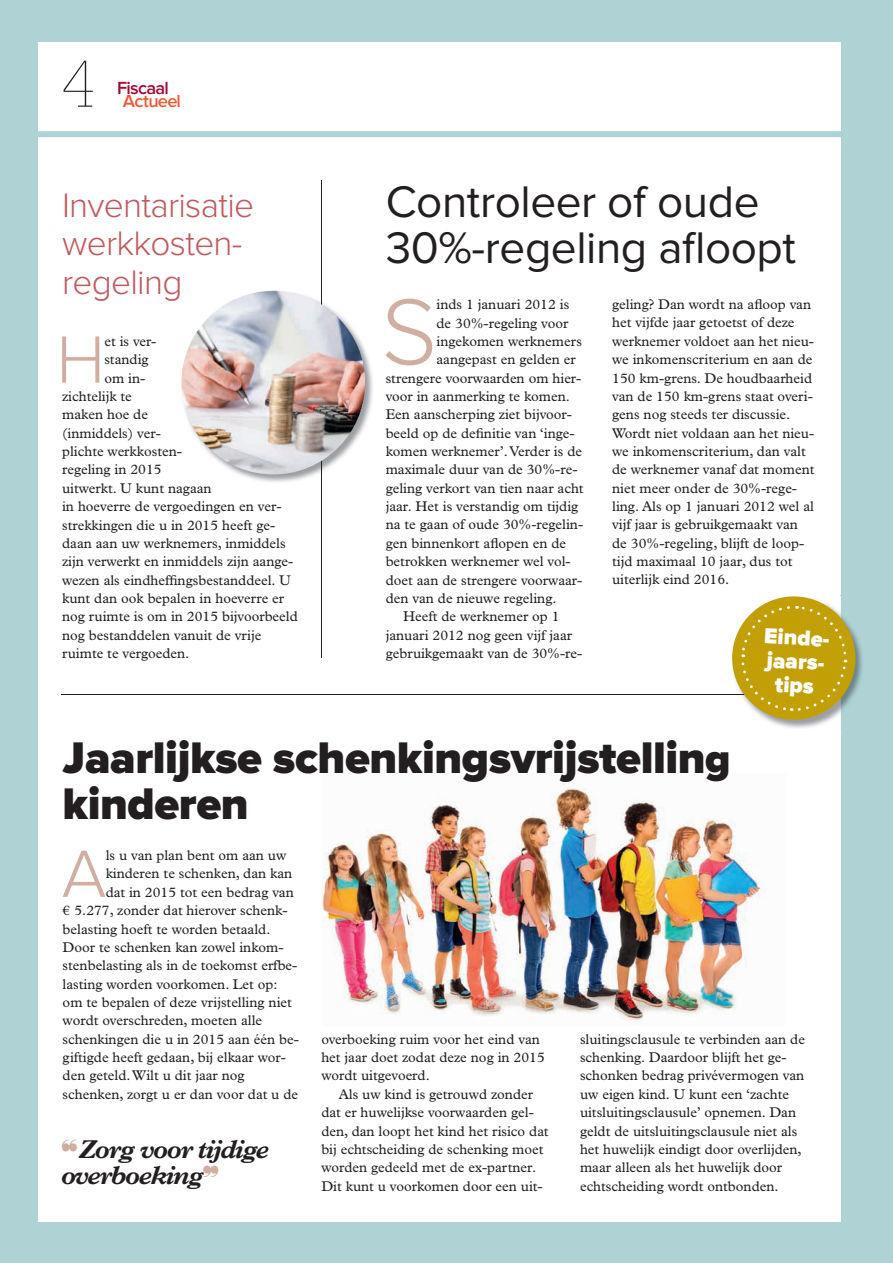
<style>
.page{position:relative;width:893px;height:1263px;background:#fff}
.page>*{position:absolute;margin:0;border:0;box-sizing:border-box;transform-origin:0 0}
.t1{font:300 96.75px "Proxima Nova";color:#d0aea1}
.t2{font:300 69.15px "Proxima Nova";color:#d0aea1}
.t3{font:100 64.2px "Glypha LT Std";color:#231f20}
.t4{font:900 45.9px/45.9px "Proxima Nova";letter-spacing:-.01em;color:#231f20}
.t5{font:45.9px/45.9px "Proxima Nova";letter-spacing:-.01em;color:#231f20}
.t6{font:300 35.25px/38.2px "Proxima Nova";letter-spacing:-.02em;color:#c1585c}
.t7{font:italic 700 25.95px/26px "Plantin Std";letter-spacing:-.05em;color:#231f20}
.t8{font:900 22.5px/23.9px "Proxima Nova";color:#fff;text-align:center}
.t9{font:600 18.15px "Proxima Nova";letter-spacing:-.04em;color:#ab0333}
.t10{font:600 18.15px "Proxima Nova";letter-spacing:-.035em;color:#f05937}
.t11{font:14.1px/18.3px "Plantin Std";color:#231f20}
.s1{font-size:42.9px}
.s2{color:#d0aea1}
</style>
<div class="page">
<div style="left:0;top:0;width:892px;height:1263px;background:#afd3d5"></div>
<div style="left:38px;top:42px;width:803px;height:1179px;background:#fff"></div>
<div style="left:0;top:131px;width:892px;height:6px;background:#afd3d5"></div>
<hr style="left:61px;top:694px;width:757px;height:1px;background:#231f20">
<hr style="left:321px;top:181px;width:1px;height:477px;background:#231f20">
<img style="left:322px;top:784px;width:443px;height:238px">
<img style="left:769px;top:638px;width:94px;height:91px">
<svg style="left:732px;top:595px;width:125px;height:126px"></svg>
<img style="left:184px;top:290px;width:189px;height:192px">
<img style="left:321px;top:290px;width:1px;height:192px">
<img style="left:181px;top:291px;width:184px;height:183px;border-radius:92px">
<hr style="left:892px;top:0;width:1px;height:1263px;background:#afd3d5">
<h3 class="t3" style="left:62px;top:47px;width:34px">4</h3>
<p class="t9" style="left:117px;top:79px;width:53px">Fiscaal</p>
<p class="t10" style="left:123px;top:93px;width:60px">Actueel</p>
<h3 class="t6" style="left:62px;top:188px;width:193px">Inventarisatie werkkosten&shy;regeling</h3>
<h2 class="t2" style="left:56px;top:328px;width:50px">H</h2>
<p class="t11" style="left:104px;top:332px;width:53px">et is ver-</p>
<p class="t11" style="left:104px;top:350px;width:46px">standig</p>
<p class="t11" style="left:104px;top:369px;width:42px">om in-</p>
<p class="t11" style="left:62px;top:387px;width:71px">zichtelijk te</p>
<p class="t11" style="left:62px;top:405px;width:87px">maken hoe de</p>
<p class="t11" style="left:62px;top:424px;width:100px">(inmiddels) ver-</p>
<p class="t11" style="left:62px;top:442px;width:121px">plichte werkkosten-</p>
<p class="t11" style="left:62px;top:461px;width:101px">regeling in 2015</p>
<p class="t11" style="left:62px;top:479px;width:151px">uitwerkt. U kunt nagaan</p>
<p class="t11" style="left:62px;top:497px;width:221px">in hoeverre de vergoedingen en ver-</p>
<p class="t11" style="left:62px;top:516px;width:215px">strekkingen die u in 2015 heeft ge-</p>
<p class="t11" style="left:62px;top:534px;width:225px">daan aan uw werknemers, inmiddels</p>
<p class="t11" style="left:62px;top:552px;width:233px">zijn verwerkt en inmiddels zijn aange-</p>
<p class="t11" style="left:62px;top:571px;width:230px">wezen als eindheffingsbestanddeel. U</p>
<p class="t11" style="left:62px;top:589px;width:224px">kunt dan ook bepalen in hoeverre er</p>
<p class="t11" style="left:62px;top:607px;width:237px">nog ruimte is om in 2015 bijvoorbeeld</p>
<p class="t11" style="left:62px;top:626px;width:201px">nog bestanddelen vanuit de vrije</p>
<p class="t11" style="left:62px;top:644px;width:129px">ruimte te vergoeden.</p>
<h3 class="t5" style="left:386px;top:181px;width:412px">Controleer of oude<br>30%-regeling afloopt</h3>
<h1 class="t1" style="left:381px;top:288px;width:58px">S</h1>
<p class="t11" style="left:436px;top:295px;width:134px">inds 1 januari 2012 is</p>
<p class="t11" style="left:436px;top:314px;width:133px">de 30%-regeling voor</p>
<p class="t11" style="left:436px;top:332px;width:147px">ingekomen werknemers</p>
<p class="t11" style="left:436px;top:350px;width:141px">aangepast en gelden er</p>
<p class="t11" style="left:386px;top:369px;width:197px">strengere voorwaarden om hier-</p>
<p class="t11" style="left:386px;top:387px;width:186px">voor in aanmerking te komen.</p>
<p class="t11" style="left:386px;top:405px;width:188px">Een aanscherping ziet bijvoor-</p>
<p class="t11" style="left:386px;top:424px;width:191px">beeld op de definitie van ‘inge-</p>
<p class="t11" style="left:386px;top:442px;width:198px">komen werknemer’. Verder is de</p>
<p class="t11" style="left:386px;top:461px;width:193px">maximale duur van de 30%-re-</p>
<p class="t11" style="left:386px;top:479px;width:199px">geling verkort van tien naar acht</p>
<p class="t11" style="left:386px;top:497px;width:194px">jaar. Het is verstandig om tijdig</p>
<p class="t11" style="left:386px;top:516px;width:199px">na te gaan of oude 30%-regelin-</p>
<p class="t11" style="left:386px;top:534px;width:182px">gen binnenkort aflopen en de</p>
<p class="t11" style="left:386px;top:552px;width:187px">betrokken werknemer wel vol-</p>
<p class="t11" style="left:386px;top:571px;width:198px">doet aan de strengere voorwaar-</p>
<p class="t11" style="left:386px;top:589px;width:172px">den van de nieuwe regeling.</p>
<p class="t11" style="left:403px;top:607px;width:158px">Heeft de werknemer op 1</p>
<p class="t11" style="left:386px;top:626px;width:188px">januari 2012 nog geen vijf jaar</p>
<p class="t11" style="left:386px;top:644px;width:198px">gebruikgemaakt van de 30%-re-</p>
<p class="t11" style="left:612px;top:295px;width:204px">geling? Dan wordt na afloop van het vijfde jaar getoetst of deze werknemer voldoet aan het nieu&shy;we inkomenscriterium en aan de<br>150 km-grens. De houdbaarheid van de 150 km-grens staat overi&shy;gens nog steeds ter discussie.<br>Wordt niet voldaan aan het nieu&shy;we inkomenscriterium, dan valt de werknemer vanaf dat moment niet meer onder de 30%-rege&shy;ling. Als op 1 januari 2012 wel al vijf jaar is gebruikgemaakt van de 30%-regeling, blijft de loop&shy;tijd maximaal 10 jaar, dus tot uiterlijk eind 2016.</p>
<h3 class="t8" style="left:765px;top:625px;width:72px;rotate:3deg">Einde&shy;jaars&shy;tips</h3>
<h3 class="t4" style="left:63px;top:736px;width:670px">Jaarlijkse schenkingsvrijstellin<span class="s1">g </span>kinderen</h3>
<h2 class="t2" style="left:62px;top:842px;width:46px">A</h2>
<p class="t11" style="left:106px;top:846px;width:182px">ls u van plan bent om aan uw</p>
<p class="t11" style="left:106px;top:865px;width:188px">kinderen te schenken, dan kan</p>
<p class="t11" style="left:106px;top:883px;width:190px">dat in 2015 tot een bedrag van</p>
<p class="t11" style="left:63px;top:901px;width:226px">€ 5.277, zonder dat hierover schenk-</p>
<p class="t11" style="left:63px;top:920px;width:209px">belasting hoeft te worden betaald.</p>
<p class="t11" style="left:63px;top:938px;width:223px">Door te schenken kan zowel inkom-</p>
<p class="t11" style="left:63px;top:956px;width:236px">stenbelasting als in de toekomst erfbe-</p>
<p class="t11" style="left:63px;top:975px;width:216px">lasting worden voorkomen. Let op:</p>
<p class="t11" style="left:63px;top:993px;width:231px">om te bepalen of deze vrijstelling niet</p>
<p class="t11" style="left:63px;top:1011px;width:201px">wordt overschreden, moeten alle</p>
<p class="t11" style="left:63px;top:1030px;width:238px">schenkingen die u in 2015 aan één be-</p>
<p class="t11" style="left:63px;top:1048px;width:225px">giftigde heeft gedaan, bij elkaar wor-</p>
<p class="t11" style="left:63px;top:1067px;width:184px">den geteld. Wilt u dit jaar nog</p>
<p class="t11" style="left:63px;top:1085px;width:237px">schenken, zorgt u er dan voor dat u de</p>
<p class="t11" style="left:580px;top:1030px;width:226px">sluitingsclausule te verbinden aan de schenking. Daardoor blijft het ge&shy;schonken bedrag privévermogen van uw eigen kind. U kunt een ‘zachte uitsluitingsclausule’ opnemen. Dan geldt de uitsluitingsclausule niet als het huwelijk eindigt door overlijden, maar alleen als het huwelijk door echtscheiding wordt ontbonden.</p>
<p class="t11" style="left:321px;top:1030px;width:225px">overboeking ruim voor het eind van het jaar doet zodat deze nog in 2015 wordt uitgevoerd.</p>
<p class="t11" style="left:321px;top:1085px;width:229px;text-indent:17px">Als uw kind is getrouwd zonder dat er huwelijkse voorwaarden gel&shy;den, dan loopt het kind het risico dat bij echtscheiding de schenking moet worden gedeeld met de ex-partner.<br>Dit kunt u voorkomen door een uit-</p>
<h3 class="t7" style="left:61px;top:1136px;width:210px"><span class="s2">❝</span>Zorg voor tijdige overboeking</h3>
</div>
